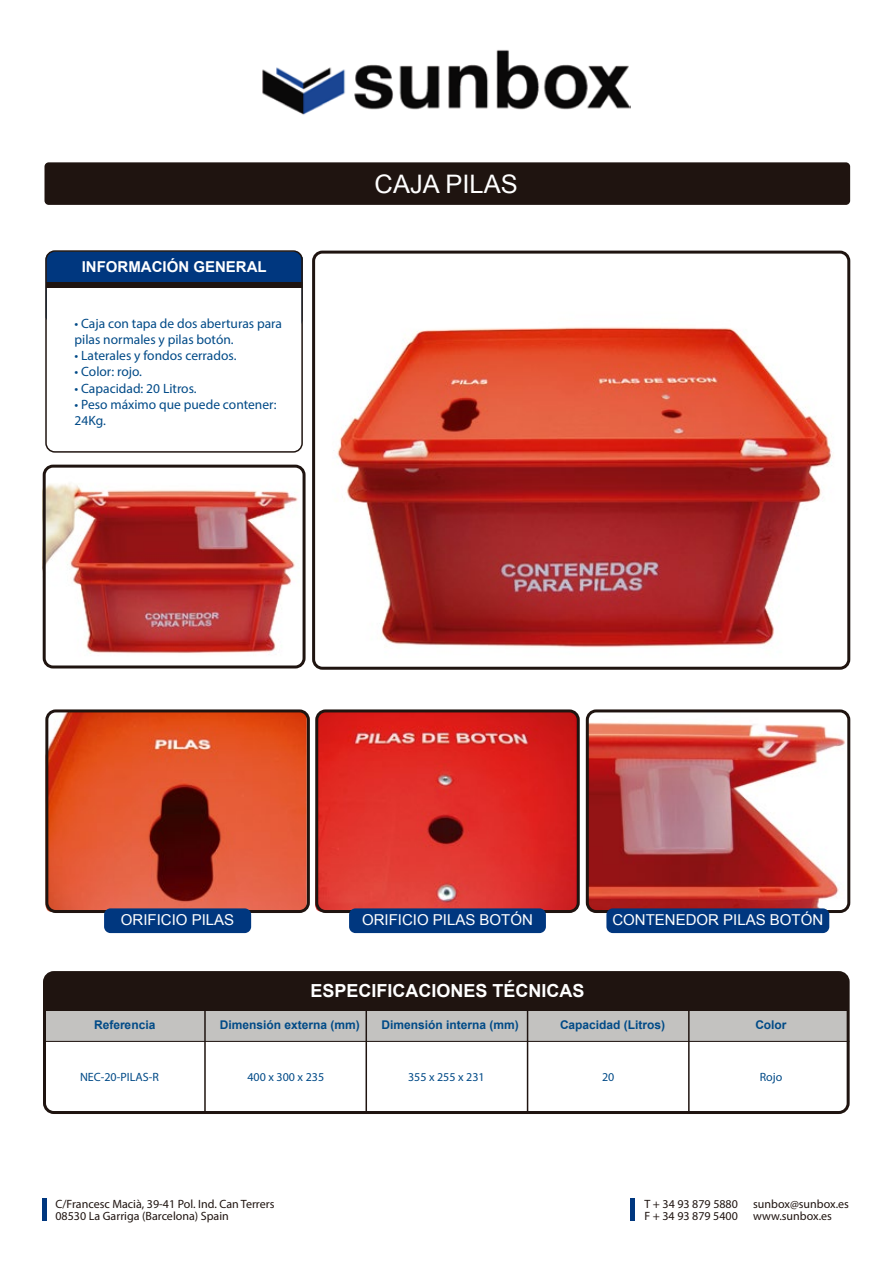
<style>
.page{position:relative;width:893px;height:1263px;background:#fff}
.page>*{position:absolute;margin:0;border:0;box-sizing:border-box;transform-origin:0 0}
.t1{font:25.5px "Arial";color:#fff}
.t2{font:700 18px "Arial";color:#fff}
.t3{font:15px "Arial";color:#fff}
.t4{font:700 15px "Arial";color:#fff}
.t5{font:13.5px/16.2px "Myriad Pro";color:#004a87}
.t6{font:12px/12px "Myriad Pro";color:#1f1410}
.t7{font:700 12px "Arial";color:#004a87}
.t8{font:12px "Myriad Pro";color:#004a87}
</style>
<div class="page">
<img style="left:590px;top:713px;width:256px;height:196px">
<img style="left:315px;top:713px;width:261px;height:198px">
<img style="left:46px;top:713px;width:260px;height:199px">
<img style="left:42px;top:466px;width:260px;height:201px">
<img style="left:336px;top:327px;width:497px;height:321px">
<img style="left:262px;top:50px;width:368px;height:65px">
<div style="left:45px;top:162px;width:805px;height:43px;background:#1f1410;border-radius:4px"></div>
<div style="left:42px;top:1199px;width:5px;height:22px;background:#00377f"></div>
<hr style="left:630px;top:1199px;width:4px;height:22px;background:#00377f">
<div style="left:45px;top:973px;width:803px;height:34px;background:#1f1410"></div>
<div style="left:45px;top:1009px;width:803px;height:33px;background:#c3c2c0"></div>
<hr style="left:45px;top:1007px;width:803px;height:4px;background:#1f1410">
<div style="left:312px;top:251px;width:538px;height:419px;border:3px solid #1f1410;border-radius:9px"></div>
<div style="left:43px;top:465px;width:263px;height:203px;border:3px solid #1f1410;border-radius:9px"></div>
<div style="left:43px;top:971px;width:807px;height:143px;border:3px solid #1f1410;border-radius:9px"></div>
<div style="left:48px;top:253px;width:252px;height:35px;background:#00377f"></div>
<div style="left:46px;top:282px;width:256px;height:5px;background:#1f1410"></div>
<div style="left:45px;top:250px;width:258px;height:203px;border:2px solid #1f1410;border-radius:9px"></div>
<div style="left:45px;top:709px;width:265px;height:204px;border:3px solid #1f1410;border-radius:9px"></div>
<div style="left:586px;top:709px;width:264px;height:204px;border:3px solid #1f1410;border-radius:9px"></div>
<div style="left:315px;top:709px;width:265px;height:204px;border:3px solid #1f1410;border-radius:9px"></div>
<div style="left:104px;top:908px;width:147px;height:25px;background:#00377f;border-radius:6px"></div>
<div style="left:349px;top:908px;width:197px;height:25px;background:#00377f;border-radius:6px"></div>
<div style="left:606px;top:908px;width:223px;height:25px;background:#00377f;border-radius:6px"></div>
<hr style="left:44px;top:1041px;width:805px;height:1px;background:#1f1410">
<hr style="left:204px;top:1009px;width:2px;height:103px;background:#1f1410">
<hr style="left:365px;top:1009px;width:2px;height:103px;background:#1f1410">
<hr style="left:527px;top:1009px;width:1px;height:103px;background:#1f1410">
<hr style="left:688px;top:1009px;width:2px;height:103px;background:#1f1410">
<p class="t4" style="left:82px;top:257px;width:186px">INFORMACIÓN GENERAL</p>
<p class="t5" style="left:75px;top:315px;width:209px">• Caja con tapa de dos aberturas para pilas normales y pilas botón.</p>
<p class="t5" style="left:75px;top:347px;width:163px">• Laterales y fondos cerrados.</p>
<p class="t5" style="left:75px;top:363px;width:69px">• Color: rojo.</p>
<p class="t5" style="left:75px;top:380px;width:124px">• Capacidad: 20 Litros.</p>
<p class="t5" style="left:75px;top:396px;width:204px">• Peso máximo que puede contener:<br>24Kg.</p>
<h1 class="t1" style="left:375px;top:167px;width:145px">CAJA PILAS</h1>
<p class="t3" style="left:121px;top:910px;width:115px">ORIFICIO PILAS</p>
<p class="t3" style="left:362px;top:910px;width:172px">ORIFICIO PILAS BOTÓN</p>
<p class="t3" style="left:612px;top:910px;width:212px">CONTENEDOR PILAS BOTÓN</p>
<h2 class="t2" style="left:310px;top:979px;width:276px">ESPECIFICACIONES TÉCNICAS</h2>
<p class="t7" style="left:94px;top:1017px;width:63px">Referencia</p>
<p class="t7" style="left:560px;top:1017px;width:107px">Capacidad (Litros)</p>
<p class="t7" style="left:220px;top:1017px;width:142px">Dimensión externa (mm)</p>
<p class="t7" style="left:381px;top:1017px;width:139px">Dimensión interna (mm)</p>
<p class="t7" style="left:755px;top:1017px;width:33px">Color</p>
<p class="t8" style="left:80px;top:1070px;width:80px">NEC-20-PILAS-R</p>
<p class="t8" style="left:247px;top:1070px;width:78px">400 x 300 x 235</p>
<p class="t8" style="left:408px;top:1070px;width:78px">355 x 255 x 231</p>
<p class="t8" style="left:602px;top:1070px;width:14px">20</p>
<p class="t8" style="left:760px;top:1070px;width:24px">Rojo</p>
<p class="t6" style="left:55px;top:1198px;width:221px">C/Francesc Macià, 39-41 Pol. Ind. Can Terrers<br>08530 La Garriga (Barcelona) Spain</p>
<p class="t6" style="left:644px;top:1198px;width:95px">T + 34 93 879 5880</p>
<p class="t6" style="left:753px;top:1198px;width:97px">sunbox@sunbox.es</p>
<p class="t6" style="left:644px;top:1210px;width:95px">F + 34 93 879 5400</p>
<p class="t6" style="left:753px;top:1210px;width:80px">www.sunbox.es</p>
</div>
